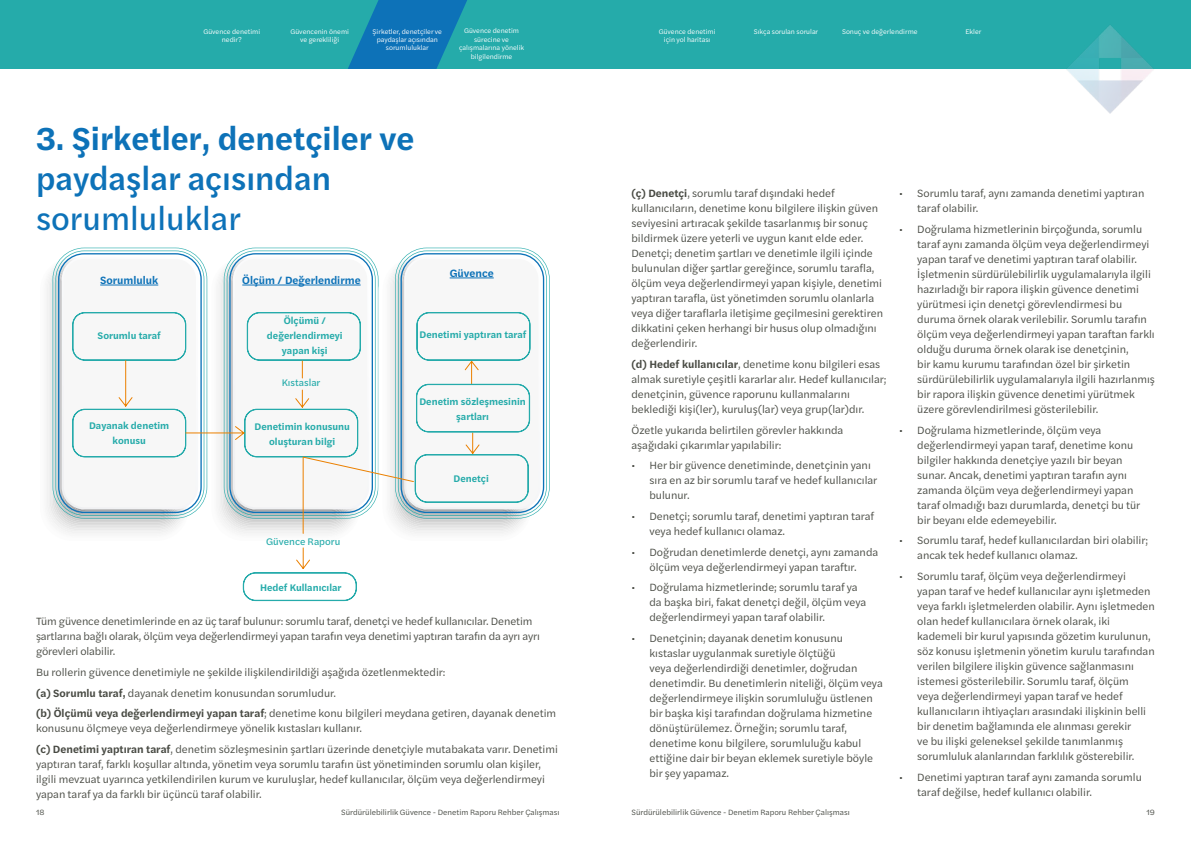
<style>
.page{position:relative;width:1191px;height:842px;background:#fff}
.page>*{position:absolute;margin:0;border:0;box-sizing:border-box;transform-origin:0 0}
.t1{font:600 33px "Halyard Text";color:#0d72b8}
.t2{font:500 33px "Halyard Text";color:#0d72b8}
.t3{font:33px "Halyard Text";color:#0d72b8}
.t4{font:11px/15px "Halyard Text";color:#484a43}
.t5{font:600 11px "Halyard Text";color:#0d72b8}
.t6{font:600 10px/15px "Halyard Text";color:#25abaa;text-align:center}
.t7{font:10px "Halyard Text";color:#25abaa}
.t8{font:8px "Halyard Text";color:#474a43}
.t9{font:7px/8.4px "Halyard Text";color:#fff;text-align:center}
.s1{font-weight:600}
</style>
<div class="page">
<svg style="left:413px;top:248px;width:137px;height:251px"></svg>
<svg style="left:243px;top:547px;width:114px;height:54px"></svg>
<svg style="left:47px;top:251px;width:500px;height:283px"></svg>
<div style="left:0;top:0;width:1191px;height:69px;background:#25abaa"></div>
<img style="left:1066px;top:25px;width:88px;height:88px">
<svg style="left:348px;top:0;width:119px;height:69px"></svg>
<p class="t9" style="left:373px;top:27px;width:71px">Şirketler, denetçiler ve</p>
<p class="t9" style="left:842px;top:27px;width:77px">Sonuç ve değerlendirme</p>
<p class="t9" style="left:965px;top:27px;width:17px">Ekler</p>
<p class="t9" style="left:377px;top:35px;width:63px">paydaşlar açısından sorumluluklar</p>
<p class="t9" style="left:459px;top:26px;width:67px">Güvence denetim sürecine ve çalışmalarına yönelik bilgilendirme</p>
<p class="t9" style="left:203px;top:27px;width:58px">Güvence denetimi nedir?</p>
<p class="t9" style="left:290px;top:27px;width:60px">Güvencenin önemi ve gerekliliği</p>
<p class="t9" style="left:659px;top:27px;width:58px">Güvence denetimi</p>
<p class="t9" style="left:754px;top:27px;width:66px">Sıkça sorulan sorular</p>
<p class="t9" style="left:664px;top:35px;width:48px">için yol haritası</p>
<h1 class="t1" style="left:36px;top:115px;width:380px">3. Şirketler, denetçiler ve</h1>
<h1 class="t2" style="left:36px;top:155px;width:296px">paydaşlar açısından</h1>
<h1 class="t3" style="left:36px;top:195px;width:206px">sorumluluklar</h1>
<p class="t5" style="left:100px;top:272px;width:60px">Sorumluluk</p>
<p class="t5" style="left:242px;top:272px;width:120px">Ölçüm / Değerlendirme</p>
<p class="t5" style="left:450px;top:265px;width:46px">Güvence</p>
<p class="t6" style="left:98px;top:328px;width:65px">Sorumlu taraf</p>
<p class="t6" style="left:89px;top:417px;width:82px">Dayanak denetim konusu</p>
<p class="t6" style="left:267px;top:313px;width:77px">Ölçümü / değerlendirmeyi yapan kişi</p>
<p class="t7" style="left:282px;top:376px;width:40px">Kıstaslar</p>
<p class="t6" style="left:254px;top:418px;width:97px">Denetimin konusunu oluşturan bilgi</p>
<p class="t7" style="left:266px;top:534px;width:76px">Güvence Raporu</p>
<p class="t6" style="left:260px;top:579px;width:83px">Hedef Kullanıcılar</p>
<p class="t6" style="left:419px;top:326px;width:108px">Denetimi yaptıran taraf</p>
<p class="t6" style="left:419px;top:393px;width:108px">Denetim sözleşmesinin şartları</p>
<p class="t6" style="left:453px;top:471px;width:37px">Denetçi</p>
<p class="t4" style="left:36px;top:613px;width:505px">Tüm güvence denetimlerinde en az üç taraf bulunur: sorumlu taraf, denetçi ve hedef kullanıcılar. Denetim şartlarına bağlı olarak, ölçüm veya değerlendirmeyi yapan tarafın veya denetimi yaptıran tarafın da ayrı ayrı görevleri olabilir.</p>
<p class="t4" style="left:36px;top:661px;width:521px;line-height:20.7px">Bu rollerin güvence denetimiyle ne şekilde ilişkilendirildiği aşağıda özetlenmektedir:<br><span class="s1">(a) Sorumlu taraf,</span> dayanak denetim konusundan sorumludur.<br><span class="s1">(b) Ölçümü veya değerlendirmeyi yapan taraf</span>; denetime konu bilgileri meydana getiren, dayanak denetim</p>
<p class="t4" style="left:36px;top:718px;width:523px;line-height:20.7px">konusunu ölçmeye veya değerlendirmeye yönelik kıstasları kullanır.<br><span class="s1">(c) Denetimi yaptıran taraf</span>, denetim sözleşmesinin şartları üzerinde denetçiyle mutabakata varır. Denetimi</p>
<p class="t4" style="left:36px;top:756px;width:510px">yaptıran taraf, farklı koşullar altında, yönetim veya sorumlu tarafın üst yönetiminden sorumlu olan kişiler, ilgili mevzuat uyarınca yetkilendirilen kurum ve kuruluşlar, hedef kullanıcılar, ölçüm veya değerlendirmeyi yapan taraf ya da farklı bir üçüncü taraf olabilir.</p>
<p class="t4" style="left:631px;top:185px;width:253px"><span class="s1">(ç) Denetçi</span>, sorumlu taraf dışındaki hedef kullanıcıların, denetime konu bilgilere ilişkin güven seviyesini artıracak şekilde tasarlanmış bir sonuç bildirmek üzere yeterli ve uygun kanıt elde eder.<br>Denetçi; denetim şartları ve denetimle ilgili içinde bulunulan diğer şartlar gereğince, sorumlu tarafla, ölçüm veya değerlendirmeyi yapan kişiyle, denetimi yaptıran tarafla, üst yönetimden sorumlu olanlarla veya diğer taraflarla iletişime geçilmesini gerektiren dikkatini çeken herhangi bir husus olup olmadığını değerlendirir.</p>
<p class="t4" style="left:631px;top:356px;width:256px"><span class="s1">(d) Hedef kullanıcılar</span>, denetime konu bilgileri esas almak suretiyle çeşitli kararlar alır. Hedef kullanıcılar; denetçinin, güvence raporunu kullanmalarını beklediği kişi(ler), kuruluş(lar) veya grup(lar)dır.</p>
<p class="t4" style="left:631px;top:422px;width:213px">Özetle yukarıda belirtilen görevler hakkında aşağıdaki çıkarımlar yapılabilir:</p>
<p class="t4" style="left:649px;top:457px;width:229px;text-indent:-18px">• Her bir güvence denetiminde, denetçinin yanı sıra en az bir sorumlu taraf ve hedef kullanıcılar bulunur.</p>
<p class="t4" style="left:649px;top:508px;width:226px;text-indent:-18px">• Denetçi; sorumlu taraf, denetimi yaptıran taraf veya hedef kullanıcı olamaz.</p>
<p class="t4" style="left:631px;top:544px;width:248px;text-align:center">• Doğrudan denetimlerde denetçi, aynı zamanda ölçüm veya değerlendirmeyi yapan taraftır.</p>
<p class="t4" style="left:649px;top:579px;width:218px;text-indent:-18px">• Doğrulama hizmetlerinde; sorumlu taraf ya da başka biri, fakat denetçi değil, ölçüm veya değerlendirmeyi yapan taraf olabilir.</p>
<p class="t4" style="left:649px;top:630px;width:235px;text-indent:-18px">• Denetçinin; dayanak denetim konusunu kıstaslar uygulanmak suretiyle ölçtüğü<br>veya değerlendirdiği denetimler, doğrudan denetimdir. Bu denetimlerin niteliği, ölçüm veya değerlendirmeye ilişkin sorumluluğu üstlenen bir başka kişi tarafından doğrulama hizmetine dönüştürülemez. Örneğin; sorumlu taraf, denetime konu bilgilere, sorumluluğu kabul ettiğine dair bir beyan eklemek suretiyle böyle bir şey yapamaz.</p>
<p class="t4" style="left:917px;top:185px;width:229px;text-indent:-18px">• Sorumlu taraf, aynı zamanda denetimi yaptıran taraf olabilir.</p>
<p class="t4" style="left:917px;top:221px;width:239px;text-indent:-18px">• Doğrulama hizmetlerinin birçoğunda, sorumlu taraf aynı zamanda ölçüm veya değerlendirmeyi yapan taraf ve denetimi yaptıran taraf olabilir.<br>İşletmenin sürdürülebilirlik uygulamalarıyla ilgili hazırladığı bir rapora ilişkin güvence denetimi yürütmesi için denetçi görevlendirmesi bu duruma örnek olarak verilebilir. Sorumlu tarafın ölçüm veya değerlendirmeyi yapan taraftan farklı olduğu duruma örnek olarak ise denetçinin,<br>bir kamu kurumu tarafından özel bir şirketin sürdürülebilirlik uygulamalarıyla ilgili hazırlanmış bir rapora ilişkin güvence denetimi yürütmek üzere görevlendirilmesi gösterilebilir.</p>
<p class="t4" style="left:917px;top:422px;width:225px;text-indent:-18px">• Doğrulama hizmetlerinde, ölçüm veya değerlendirmeyi yapan taraf, denetime konu bilgiler hakkında denetçiye yazılı bir beyan sunar. Ancak, denetimi yaptıran tarafın aynı zamanda ölçüm veya değerlendirmeyi yapan taraf olmadığı bazı durumlarda, denetçi bu tür bir beyanı elde edemeyebilir.</p>
<p class="t4" style="left:917px;top:532px;width:232px;text-indent:-18px">• Sorumlu taraf, hedef kullanıcılardan biri olabilir; ancak tek hedef kullanıcı olamaz.</p>
<p class="t4" style="left:917px;top:568px;width:239px;text-indent:-18px">• Sorumlu taraf, ölçüm veya değerlendirmeyi yapan taraf ve hedef kullanıcılar aynı işletmeden veya farklı işletmelerden olabilir. Aynı işletmeden olan hedef kullanıcılara örnek olarak, iki kademeli bir kurul yapısında gözetim kurulunun, söz konusu işletmenin yönetim kurulu tarafından verilen bilgilere ilişkin güvence sağlanmasını istemesi gösterilebilir. Sorumlu taraf, ölçüm<br>veya değerlendirmeyi yapan taraf ve hedef kullanıcıların ihtiyaçları arasındaki ilişkinin belli bir denetim bağlamında ele alınması gerekir<br>ve bu ilişki geleneksel şekilde tanımlanmış sorumluluk alanlarından farklılık gösterebilir.</p>
<p class="t4" style="left:917px;top:769px;width:226px;text-indent:-18px">• Denetimi yaptıran taraf aynı zamanda sorumlu taraf değilse, hedef kullanıcı olabilir.</p>
<p class="t8" style="left:36px;top:806px;width:10px">18</p>
<p class="t8" style="left:341px;top:806px;width:220px">Sürdürülebilirlik Güvence - Denetim Raporu Rehber Çalışması</p>
<p class="t8" style="left:631px;top:806px;width:220px">Sürdürülebilirlik Güvence - Denetim Raporu Rehber Çalışması</p>
<p class="t8" style="left:1146px;top:806px;width:10px">19</p>
</div>
